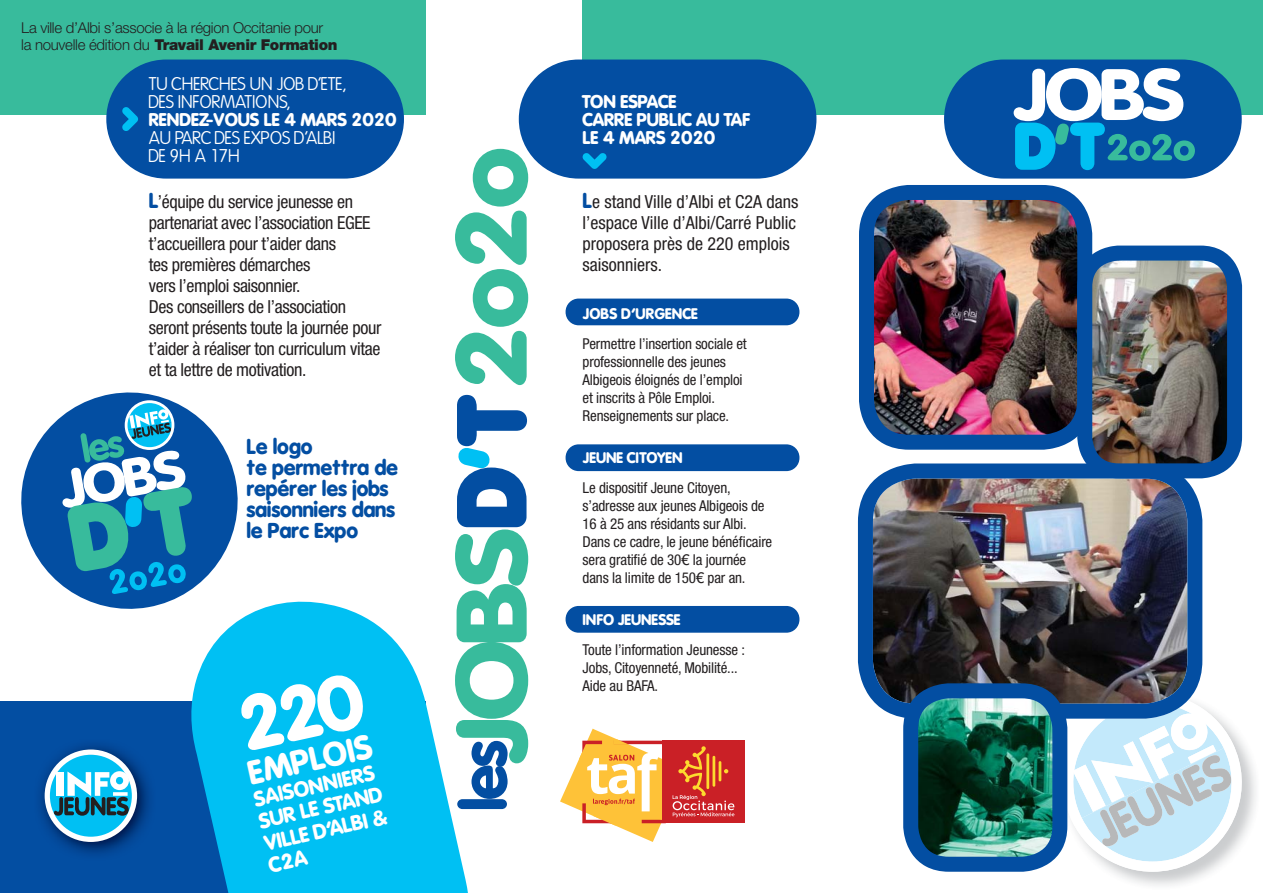
<style>
.page{position:relative;width:1263px;height:893px;background:#fff}
.page>*{position:absolute;margin:0;border:0;box-sizing:border-box;transform-origin:0 0}
.t1{font:700 33px "VAG Rounded Black SSK";color:#fff}
.t2{font:700 21px/21px "VAG Rounded Black SSK";letter-spacing:-.01em;color:#034ea2}
.t3{font:700 21px/22.4px "VAG Rounded Black SSK";color:#fff}
.t4{font:condensed 18px/21px "Helvetica Neue";letter-spacing:-.02em;color:#231f20}
.t5{font:condensed 18px/21px "Helvetica Neue";color:#231f20}
.t6{font:18px/18px "VAG Rounded Light SSK";letter-spacing:-.01em;color:#fff}
.t7{font:700 18px/18px "VAG Rounded Black SSK";letter-spacing:-.01em;color:#fff}
.t8{font:condensed 15px/18px "Helvetica Neue";letter-spacing:-.01em;color:#231f20}
.t9{font:300 15px/16.5px "Helvetica Neue LT";letter-spacing:-.02em;color:#231f20}
.t10{font:700 15px "VAG Rounded Black SSK";letter-spacing:-.01em;color:#fff}
.s1{font-weight:900}
.s2{font-family:"VAG Rounded Black SSK";font-weight:700;font-stretch:normal;font-size:21px;color:#034ea2}
.s3{font-family:"Helvetica Neue LT";font-stretch:normal}
</style>
<div class="page">
<div style="left:566px;top:299px;width:233px;height:26px;background:#034ea2;border-radius:13px"></div>
<div style="left:566px;top:444px;width:233px;height:27px;background:#034ea2;border-radius:13px"></div>
<div style="left:566px;top:606px;width:233px;height:27px;background:#034ea2;border-radius:13px"></div>
<div style="left:583px;top:0;width:680px;height:115px;background:#38bb9c"></div>
<div style="left:519px;top:60px;width:297px;height:119px;background:#034ea2;border-radius:60px"></div>
<div style="left:0;top:702px;width:426px;height:191px;background:#034ea2"></div>
<svg style="left:190px;top:601px;width:283px;height:292px;fill:#00c0f3"></svg>
<div style="left:0;top:0;width:425px;height:115px;background:#38bb9c"></div>
<div style="left:106px;top:60px;width:298px;height:119px;background:#034ea2;border-radius:60px"></div>
<div style="left:944px;top:60px;width:298px;height:119px;background:#034ea2;border-radius:60px"></div>
<svg style="left:122px;top:107px;width:16px;height:24px"></svg>
<svg style="left:582px;top:153px;width:25px;height:16px"></svg>
<svg style="left:455px;top:149px;width:73px;height:236px"></svg>
<div style="left:457px;top:799px;width:50px;height:10px;background:#034ea2;border-radius:5px"></div>
<svg style="left:455px;top:395px;width:73px;height:404px"></svg>
<img style="left:40px;top:745px;width:110px;height:110px">
<svg style="left:45px;top:749px;width:92px;height:93px;background:#4ea6cb"></svg>
<svg style="left:21px;top:392px;width:225px;height:226px"></svg>
<svg style="left:62px;top:400px;width:131px;height:194px;background:#378bb6"></svg>
<div style="left:662px;top:741px;width:83px;height:82px;background:#ca2026"></div>
<svg style="left:560px;top:729px;width:174px;height:113px"></svg>
<svg style="left:1014px;top:68px;width:181px;height:102px"></svg>
<img style="left:858px;top:463px;width:344px;height:255px">
<svg style="left:903px;top:683px;width:351px;height:189px"></svg>
<img style="left:859px;top:185px;width:233px;height:265px">
<img style="left:1077px;top:246px;width:165px;height:232px">
<div style="left:237px;top:671px;width:131px;height:80px;background:#00c0f3"></div>
<p class="t9" style="left:21px;top:21px;width:318px">La ville d’Albi s’associe à la région Occitanie pour<br>la nouvelle édition du <span class="s1">Travail Avenir Formation</span></p>
<p class="t6" style="left:149px;top:76px;width:199px">TU CHERCHES UN JOB D’ETE,<br>DES INFORMATIONS,</p>
<p class="t7" style="left:149px;top:112px;width:249px">RENDEZ-VOUS LE 4 MARS 2020</p>
<p class="t6" style="left:149px;top:130px;width:188px">AU PARC DES EXPOS D’ALBI<br>DE 9H A 17H</p>
<p class="t4" style="left:149px;top:192px;width:234px"><span class="s2">L</span>’équipe du service jeunesse en partenariat avec l’association EGEE t’accueillera pour t’aider dans<br>tes premières démarches<br>vers l’emploi saisonnier.<br>Des conseillers de l’association seront présents toute la journée pour t’aider à réaliser ton curriculum vitae et ta lettre de motivation.</p>
<h2 class="t2" style="left:246px;top:437px;width:153px">Le logo<br>te permettra de repérer les jobs saisonniers dans le Parc Expo</h2>
<h1 class="t1" style="left:245px;top:758px;width:127px;rotate:-13deg">EMPLOIS</h1>
<h2 class="t3" style="left:251px;top:790px;width:128px;rotate:-13deg">SAISONNIERS<br>SUR LE STAND<br>VILLE D’ALBI &amp;<br>C2A</h2>
<p class="t7" style="left:583px;top:93px;width:169px">TON ESPACE<br>CARRE PUBLIC AU TAF<br>LE 4 MARS 2020</p>
<p class="t5" style="left:583px;top:192px;width:217px"><span class="s2">L</span>e stand Ville d’Albi et C2A dans l’espace Ville d’Albi/Carré Public proposera près de 220 emplois saisonniers.</p>
<p class="t10" style="left:583px;top:306px;width:117px">JOBS D’URGENCE</p>
<p class="t8" style="left:583px;top:336px;width:166px">Permettre l’insertion sociale et professionnelle des jeunes<br>Albigeois éloignés de l’emploi et inscrits à Pôle Emploi.<br>Renseignements sur place.</p>
<p class="t10" style="left:583px;top:450px;width:102px">JEUNE CITOYEN</p>
<p class="t8" style="left:583px;top:480px;width:191px">Le dispositif Jeune Citoyen, s’adresse aux jeunes Albigeois de<br>16 à 25 ans résidants sur Albi.<br>Dans ce cadre, le jeune bénéficaire sera gratifié de 30<span class="s3">€</span> la journée dans la limite de 150<span class="s3">€</span> par an.</p>
<p class="t10" style="left:583px;top:612px;width:100px">INFO JEUNESSE</p>
<p class="t8" style="left:583px;top:642px;width:164px">Toute l’information Jeunesse :<br>Jobs, Citoyenneté, Mobilité...<br>Aide au BAFA.</p>
</div>
